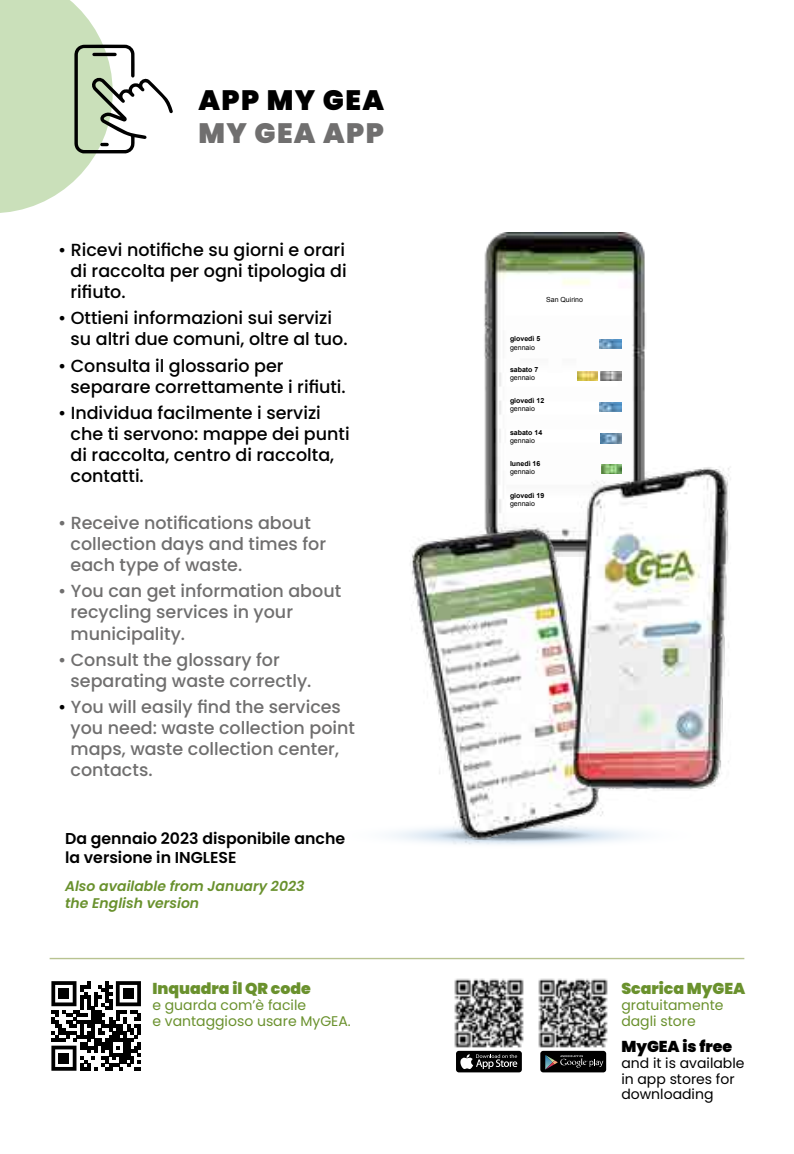
<style>
.page{position:relative;width:794px;height:1154px;background:#fff}
.page>*{position:absolute;margin:0;border:0;box-sizing:border-box;transform-origin:0 0}
.t1{font:900 28px "Poppins";letter-spacing:.05em;color:#000}
.t2{font:900 28px "Poppins";letter-spacing:.05em;color:#706f6f}
.t3{font:500 17.5px/21px "Poppins";color:#706f6f}
.t4{font:500 17.5px/21px "Poppins";color:#000}
.t5{font:600 15.75px/18.9px "Poppins";color:#000}
.t6{font:900 15.75px "Poppins";color:#6a912d}
.t7{font:900 15.75px "Poppins";color:#000}
.t8{font:14px/15.8px "Poppins";color:#6a912d}
.t9{font:italic 600 14px/16.8px "Poppins";color:#69912d}
.t10{font:14px/15.8px "Poppins";color:#000}
.t11{font:7px "Arial";color:#000}
.t12{font:700 7px "Arial";color:#000}
.s1{color:#000}
</style>
<div class="page">
<hr style="left:50px;top:957px;width:694px;height:2px;background:#b8c391">
<img style="left:454px;top:978px;width:154px;height:77px">
<div style="left:540px;top:1050px;width:66px;height:22px;background:#000;border-radius:3px"></div>
<svg style="left:545px;top:1055px;width:58px;height:14px"></svg>
<div style="left:456px;top:1050px;width:66px;height:22px;background:#000;border-radius:3px"></div>
<svg style="left:460px;top:1054px;width:57px;height:14px"></svg>
<svg style="left:51px;top:981px;width:90px;height:89px"></svg>
<div style="left:59px;top:988px;width:10px;height:11px;background:#000"></div>
<div style="left:123px;top:988px;width:11px;height:11px;background:#000"></div>
<div style="left:59px;top:1052px;width:10px;height:11px;background:#000"></div>
<img style="left:484px;top:233px;width:162px;height:219px">
<img style="left:391px;top:452px;width:340px;height:393px">
<img style="left:577px;top:371px;width:20px;height:9px">
<img style="left:600px;top:340px;width:21px;height:9px">
<img style="left:600px;top:434px;width:21px;height:9px">
<img style="left:600px;top:371px;width:21px;height:9px">
<svg style="left:0;top:0;width:173px;height:213px"></svg>
<img style="left:600px;top:402px;width:21px;height:10px">
<img style="left:601px;top:465px;width:20px;height:9px">
<h1 class="t1" style="left:198px;top:84px;width:187px">APP MY GEA</h1>
<h1 class="t2" style="left:198px;top:117px;width:187px">MY GEA APP</h1>
<p class="t4" style="left:71px;top:239px;width:278px;text-align:justify;text-indent:-12px">• Ricevi notifiche su giorni e orari di raccolta per ogni tipologia di rifiuto.</p>
<p class="t4" style="left:71px;top:308px;width:279px;text-indent:-12px">• Ottieni informazioni sui servizi su altri due comuni, oltre al tuo.</p>
<p class="t4" style="left:71px;top:355px;width:277px;text-indent:-12px">• Consulta il glossario per separare correttamente i rifiuti.</p>
<p class="t4" style="left:71px;top:402px;width:281px;text-indent:-12px">• Individua facilmente i servizi che ti servono: mappe dei punti di raccolta, centro di raccolta, contatti.</p>
<p class="t3" style="left:71px;top:512px;width:257px;text-indent:-12px">• Receive notifications about collection days and times for each type of waste.</p>
<p class="t3" style="left:71px;top:581px;width:272px;text-indent:-12px">• You can get information about recycling services in your municipality.</p>
<p class="t3" style="left:71px;top:649px;width:242px;text-indent:-12px">• Consult the glossary for separating waste correctly.</p>
<p class="t3" style="left:71px;top:696px;width:286px;text-indent:-12px"><span class="s1">•</span> You will easily find the services you need: waste collection point maps, waste collection center, contacts.</p>
<p class="t5" style="left:65px;top:829px;width:281px">Da gennaio 2023 disponibile anche la versione in INGLESE</p>
<p class="t9" style="left:65px;top:877px;width:241px">Also available from January 2023 the English version</p>
<p class="t6" style="left:152px;top:979px;width:160px">Inquadra il QR code</p>
<p class="t8" style="left:152px;top:997px;width:200px">e guarda com’è facile<br>e vantaggioso usare MyGEA.</p>
<p class="t11" style="left:546px;top:295px;width:38px">San Quirino</p>
<p class="t12" style="left:510px;top:334px;width:32px">giovedì 5</p>
<p class="t11" style="left:510px;top:342px;width:26px">gennaio</p>
<p class="t12" style="left:510px;top:365px;width:30px">sabato 7</p>
<p class="t11" style="left:510px;top:373px;width:26px">gennaio</p>
<p class="t12" style="left:510px;top:396px;width:36px">giovedì 12</p>
<p class="t11" style="left:510px;top:404px;width:26px">gennaio</p>
<p class="t12" style="left:510px;top:428px;width:34px">sabato 14</p>
<p class="t11" style="left:510px;top:436px;width:26px">gennaio</p>
<p class="t12" style="left:510px;top:458px;width:32px">lunedì 16</p>
<p class="t11" style="left:510px;top:467px;width:26px">gennaio</p>
<p class="t12" style="left:510px;top:491px;width:36px">giovedì 19</p>
<p class="t11" style="left:510px;top:499px;width:26px">gennaio</p>
<p class="t6" style="left:621px;top:979px;width:125px">Scarica MyGEA</p>
<p class="t8" style="left:621px;top:997px;width:104px">gratuitamente dagli store</p>
<p class="t7" style="left:621px;top:1037px;width:112px">MyGEA is free</p>
<p class="t10" style="left:621px;top:1054px;width:125px">and it is available in app stores for downloading</p>
</div>
